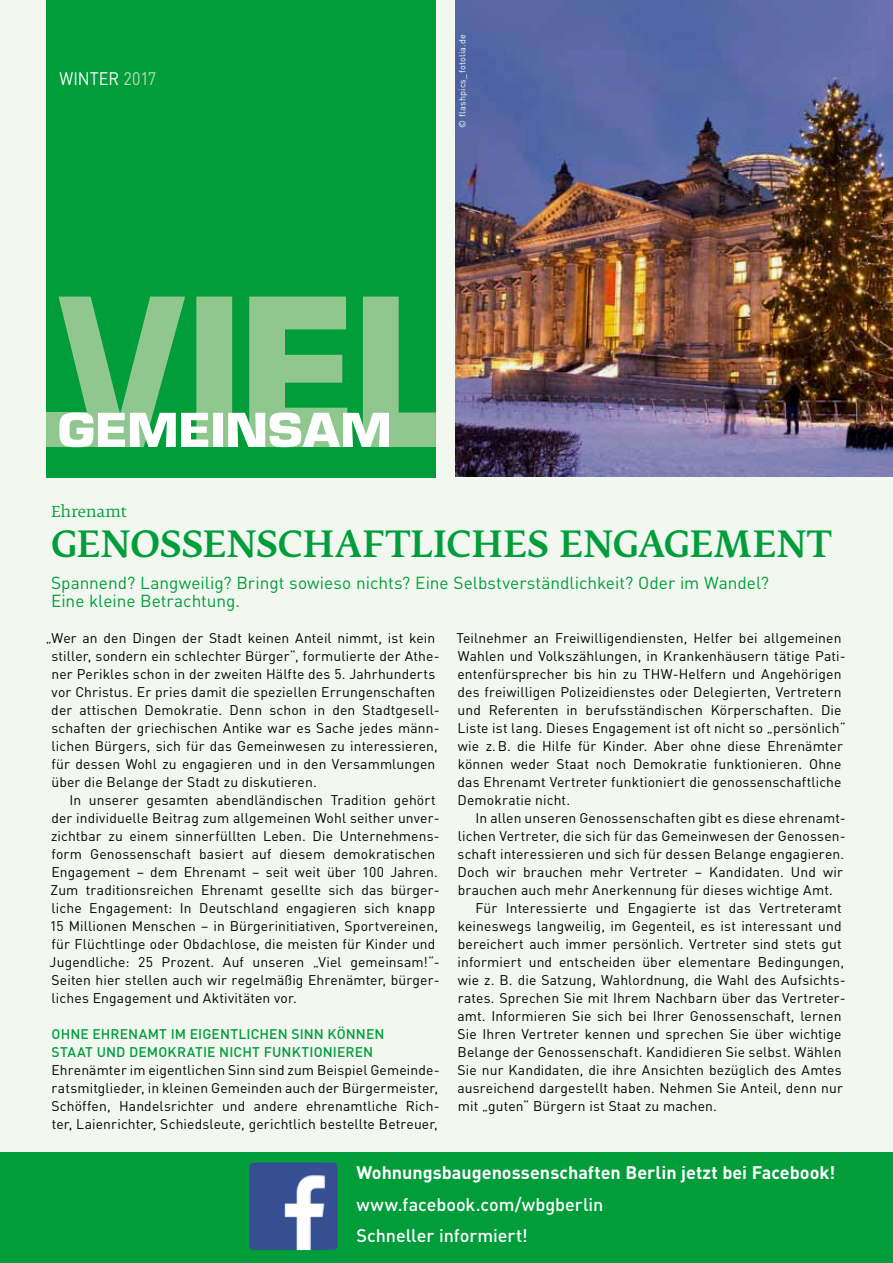
<style>
.page{position:relative;width:893px;height:1263px;background:#fff}
.page>*{position:absolute;margin:0;border:0;box-sizing:border-box;transform-origin:0 0}
.t1{font:500 36px "Fedra Serif B Pro";letter-spacing:.005em;color:#009d3a}
.t2{font:700 18px "DIN";color:#fff}
.t3{font:500 18px/31.5px "DIN";color:#fff}
.t4{font:18px "DIN";letter-spacing:.005em;color:#fff;scale:.9 1}
.t5{font:17.25px/18px "DIN";color:#009d3a}
.t6{font:15px "Fedra Serif B Pro";letter-spacing:.015em;color:#009d3a}
.t7{font:13.8px/18px "DIN";letter-spacing:.01em;color:#000}
.t8{font:500 13.8px/18px "DIN";letter-spacing:.005em;color:#009d3a}
.t9{font:9px "DIN";letter-spacing:.025em;color:#fff}
.s1{color:#bddcb9}
</style>
<div class="page">
<div style="left:0;top:0;width:893px;height:1227px;background:#f2f8f0"></div>
<div style="left:0;top:1152px;width:893px;height:111px;background:#009d3a"></div>
<div style="left:47px;top:0;width:389px;height:478px;background:#009d3a"></div>
<div style="left:47px;top:412px;width:49px;height:35px;background:#90c78f"></div>
<svg style="left:59px;top:297px;width:377px;height:150px;fill:#90c78f"></svg>
<svg style="left:59px;top:412px;width:330px;height:35px"></svg>
<img style="left:455px;top:0;width:438px;height:476px">
<img style="left:251px;top:1163px;width:85px;height:86px">
<div style="left:249px;top:1161px;width:89px;height:90px;border:1px solid #009d3a;border-radius:5px"></div>
<h2 class="t4" style="left:59px;top:67px;width:109px">winter <span class="s1">2017</span></h2>
<p class="t9" style="left:457px;top:128px;width:95px;rotate:-90deg">© flashpics_fotolia.de</p>
<p class="t6" style="left:51px;top:503px;width:77px">Ehrenamt</p>
<h1 class="t1" style="left:51px;top:524px;width:782px">GENOSSENSCHAFTLICHES ENGAGEMENT</h1>
<p class="t5" style="left:51px;top:573px;width:719px">Spannend? Langweilig? Bringt sowieso nichts? Eine Selbstverständlichkeit? Oder im Wandel?<br>Eine kleine Betrachtung.</p>
<p class="t7" style="left:51px;top:629px;width:390px;text-indent:-5px">„Wer an den Dingen der Stadt keinen Anteil nimmt, ist kein stiller, sondern ein schlechter Bürger“, formulierte der Athe&shy;ner Perikles schon in der zweiten Hälfte des 5. Jahrhunderts vor Christus. Er pries damit die speziellen Errungenschaften der attischen Demokratie. Denn schon in den Stadtgesell&shy;schaften der griechischen Antike war es Sache jedes männ&shy;lichen Bürgers, sich für das Gemeinwesen zu interessieren, für dessen Wohl zu engagieren und in den Versammlungen über die Belange der Stadt zu diskutieren.</p>
<p class="t7" style="left:50px;top:791px;width:391px;text-indent:20px">I n unserer gesamten abendländischen Tradition gehört der individuelle Beitrag zum allgemeinen Wohl seither unver&shy;zichtbar zu einem sinnerfüllten Leben. Die Unternehmens&shy;form Genossenschaft basiert auf diesem demokratischen Engagement – dem Ehrenamt – seit weit über 100 Jahren.<br>Zum traditionsreichen Ehrenamt gesellte sich das bürger&shy;liche Engagement: I n Deutschland engagieren sich knapp 15 Millionen Menschen – in Bürgerinitiativen, Sportvereinen, für Flüchtlinge oder Obdachlose, die meisten für Kinder und Jugendliche: 25 Prozent. Auf unseren „Viel gemeinsam!“- Seiten hier stellen auch wir regelmäßig Ehrenämter, bürger&shy;liches Engagement und Aktivitäten vor.</p>
<p class="t8" style="left:52px;top:1024px;width:334px">OHNE EHRENAMT IM EIGENTLICHEN SINN KÖNNEN<br>STAAT UND DEMOKRATIE NICHT FUNKTIONIEREN</p>
<p class="t7" style="left:51px;top:1061px;width:390px">Ehrenämter im eigentlichen Sinn sind zum Beispiel Gemeinde&shy;ratsmitglieder, in kleinen Gemeinden auch der Bürgermeister, Schöffen, Handelsrichter und andere ehrenamtliche Rich&shy;ter, Laienrichter, Schiedsleute, gerichtlich bestellte Betreuer,</p>
<p class="t7" style="left:456px;top:629px;width:391px">Teilnehmer an Freiwilligendiensten, Helfer bei allgemeinen Wahlen und Volkszählungen, in Krankenhäusern tätige Pati&shy;entenfürsprecher bis hin zu THW-Helfern und Angehörigen des freiwilligen Polizeidienstes oder Delegierten, Vertretern und Referenten in berufsständischen Körperschaften. Die Liste ist lang. Dieses Engagement ist oft nicht so „persönlich“ wie z.B. die Hilfe für Kinder. Aber ohne diese Ehrenämter können weder Staat noch Demokratie funktionieren. Ohne das Ehrenamt Vertreter funktioniert die genossenschaftliche Demokratie nicht.</p>
<p class="t7" style="left:476px;top:809px;width:372px">I n allen unseren Genossenschaften gibt es diese ehrenamt-</p>
<p class="t7" style="left:458px;top:827px;width:390px">lichen Vertreter, die sich für das Gemeinwesen der Genossen-</p>
<p class="t7" style="left:458px;top:845px;width:388px">schaft interessieren und sich für dessen Belange engagieren.</p>
<p class="t7" style="left:458px;top:863px;width:387px">Doch wir brauchen mehr Vertreter – Kandidaten. Und wir</p>
<p class="t7" style="left:458px;top:881px;width:377px">brauchen auch mehr Anerkennung für dieses wichtige Amt.</p>
<p class="t7" style="left:476px;top:899px;width:368px">Für I nteressierte und Engagierte ist das Vertreteramt</p>
<p class="t7" style="left:458px;top:916px;width:385px">keineswegs langweilig, im Gegenteil, es ist interessant und</p>
<p class="t7" style="left:458px;top:934px;width:385px">bereichert auch immer persönlich. Vertreter sind stets gut</p>
<p class="t7" style="left:458px;top:952px;width:388px">informiert und entscheiden über elementare Bedingungen,</p>
<p class="t7" style="left:458px;top:970px;width:389px">wie z. B. die Satzung, Wahlordnung, die Wahl des Aufsichts-</p>
<p class="t7" style="left:458px;top:988px;width:390px">rates. Sprechen Sie mit I hrem Nachbarn über das Vertreter-</p>
<p class="t7" style="left:457px;top:1006px;width:385px">amt. I nformieren Sie sich bei I hrer Genossenschaft, lernen</p>
<p class="t7" style="left:458px;top:1024px;width:385px">Sie I hren Vertreter kennen und sprechen Sie über wichtige</p>
<p class="t7" style="left:458px;top:1042px;width:385px">Belange der Genossenschaft. Kandidieren Sie selbst. Wählen</p>
<p class="t7" style="left:458px;top:1060px;width:386px">Sie nur Kandidaten, die ihre Ansichten bezüglich des Amtes</p>
<p class="t7" style="left:457px;top:1078px;width:387px">ausreichend dargestellt haben. Nehmen Sie Anteil, denn nur</p>
<p class="t7" style="left:458px;top:1096px;width:261px">mit „guten“ Bürgern ist Staat zu machen.</p>
<h2 class="t2" style="left:356px;top:1161px;width:481px">Wohnungsbaugenossenschaften Berlin jetzt bei Facebook!</h2>
<h2 class="t3" style="left:356px;top:1188px;width:249px">WWW.FACEBOOK.COM/WBGBERLIN<br>SCHNELLER INFORMIERT!</h2>
</div>
